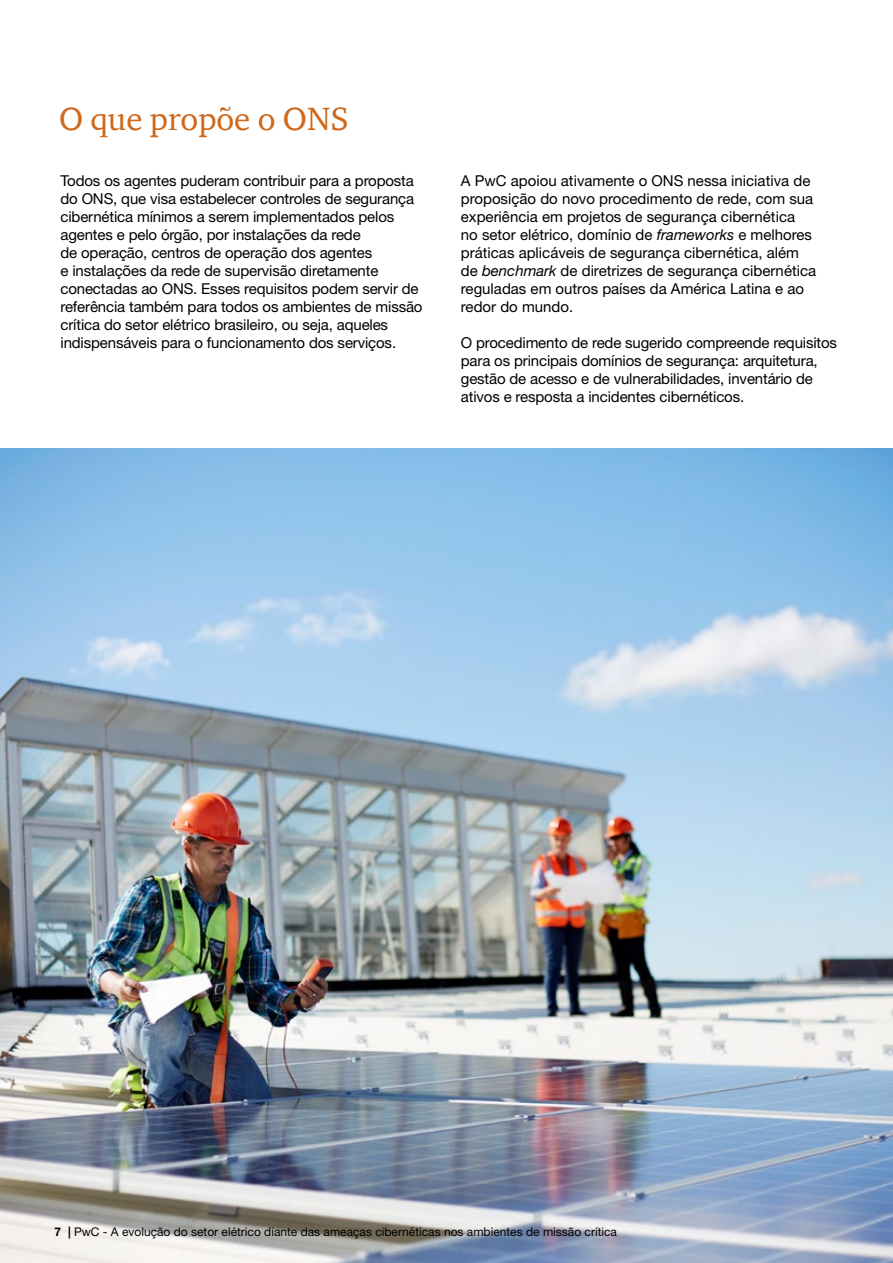
<style>
.page{position:relative;width:893px;height:1263px;background:#fff}
.page>*{position:absolute;margin:0;border:0;box-sizing:border-box;transform-origin:0 0}
.t1{font:33px "ITC Charter Com";color:#ce681b}
.t2{font:15px/18px "Helvetica Neue";letter-spacing:-.01em;color:#000}
.t3{font:12px "Helvetica Neue";color:#000}
.s1{font-style:italic}
.s2{font-weight:700}
</style>
<div class="page">
<img style="left:0;top:448px;width:893px;height:815px">
<h1 class="t1" style="left:59px;top:99px;width:291px">O que propõe o ONS</h1>
<p class="t2" style="left:61px;top:171px;width:364px">Todos os agentes puderam contribuir para a proposta do ONS, que visa estabelecer controles de segurança cibernética mínimos a serem implementados pelos agentes e pelo órgão, por instalações da rede<br>de operação, centros de operação dos agentes<br>e instalações da rede de supervisão diretamente conectadas ao ONS. Esses requisitos podem servir de referência também para todos os ambientes de missão crítica do setor elétrico brasileiro, ou seja, aqueles indispensáveis para o funcionamento dos serviços.</p>
<p class="t2" style="left:461px;top:171px;width:357px">A PwC apoiou ativamente o ONS nessa iniciativa de proposição do novo procedimento de rede, com sua experiência em projetos de segurança cibernética<br>no setor elétrico, domínio de <span class="s1">frameworks</span> e melhores práticas aplicáveis de segurança cibernética, além de <span class="s1">benchmark</span> de diretrizes de segurança cibernética reguladas em outros países da América Latina e ao redor do mundo.</p>
<p class="t2" style="left:461px;top:333px;width:378px">O procedimento de rede sugerido compreende requisitos para os principais domínios de segurança: arquitetura, gestão de acesso e de vulnerabilidades, inventário de ativos e resposta a incidentes cibernéticos.</p>
<p class="t3" style="left:55px;top:1224px;width:564px"><span class="s2">7 |</span> PwC - A evolução do setor elétrico diante das ameaças cibernéticas nos ambientes de missão crítica</p>
</div>
